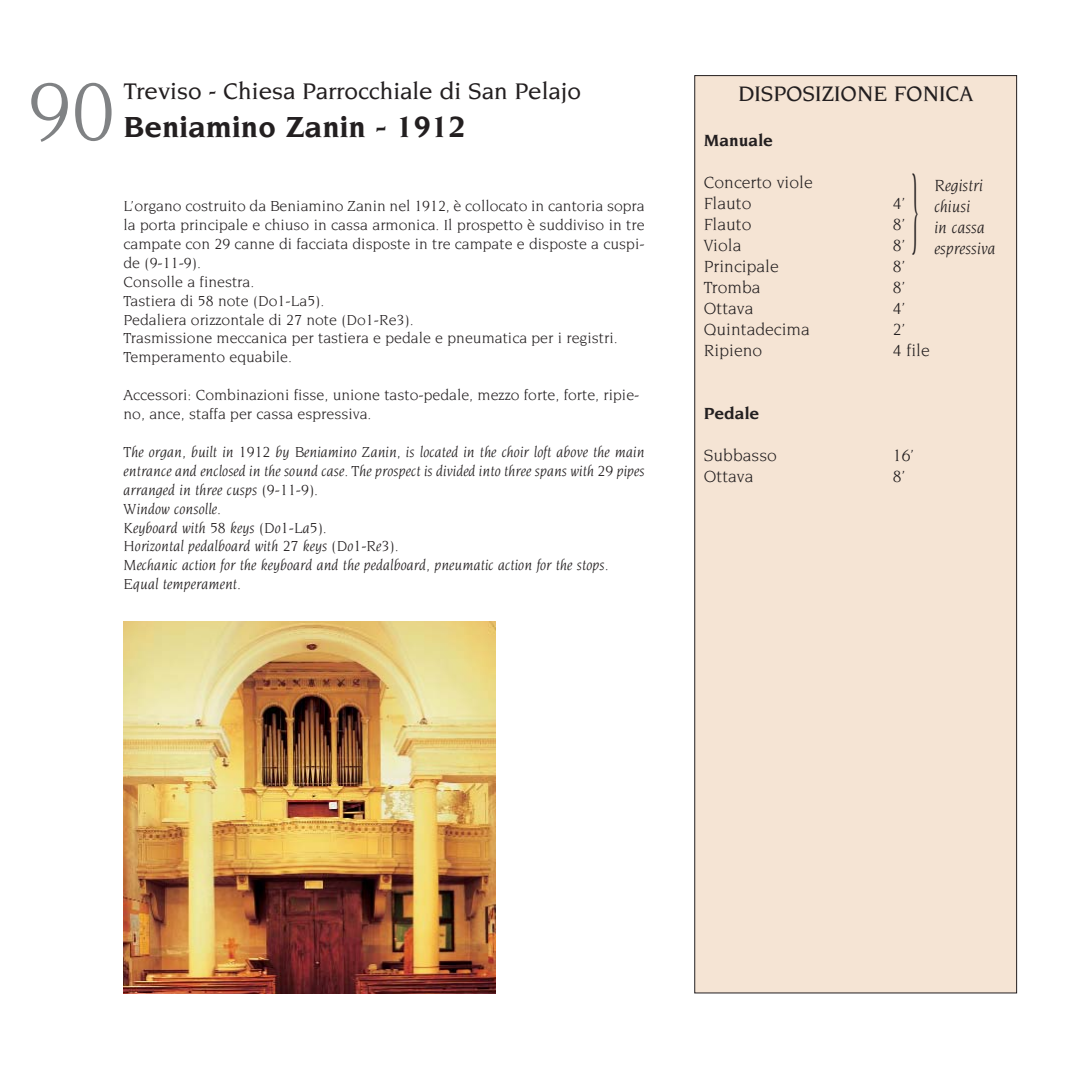
<style>
.page{position:relative;width:1092px;height:1067px;background:#fff}
.page>*{position:absolute;margin:0;border:0;box-sizing:border-box;transform-origin:0 0}
.t1{font:98px "Novarese";color:#231f20;scale:.25 1}
.t2{font:87.5px "Novarese";color:#808284}
.t3{font:700 31.5px "Novarese";color:#231f20}
.t4{font:500 24.5px "Novarese";color:#231f20}
.t5{font:500 22.75px "Novarese";color:#231f20}
.t6{font:17.5px/21px "Novarese";color:#231f20}
.t7{font:italic 17.5px/21px "Novarese";color:#231f20}
.t8{font:700 17.5px "Novarese";color:#231f20}
.t9{font:15.75px/18.9px "Novarese";color:#231f20}
.t10{font:italic 15.75px/18.9px "Novarese";color:#231f20}
</style>
<div class="page">
<div style="left:694px;top:76px;width:322px;height:917px;background:#f5e4d4"></div>
<img style="left:123px;top:621px;width:373px;height:372px">
<h3 class="t4" style="left:123px;top:81px;width:459px">Treviso - Chiesa Parrocchiale di San Pelajo</h3>
<h3 class="t3" style="left:123px;top:113px;width:344px">Beniamino Zanin - 1912</h3>
<h2 class="t2" style="left:28px;top:74px;width:89px">90</h2>
<h3 class="t5" style="left:738px;top:85px;width:237px">DISPOSIZIONE FONICA</h3>
<p class="t8" style="left:703px;top:133px;width:71px">Manuale</p>
<p class="t6" style="left:703px;top:173px;width:110px">Concerto viole<br>Flauto</p>
<h1 class="t1" style="left:911px;top:163px;width:34px">}</h1>
<p class="t7" style="left:934px;top:175px;width:63px">Registri chiusi<br>in cassa espressiva</p>
<p class="t6" style="left:892px;top:194px;width:14px">4’</p>
<p class="t9" style="left:123px;top:197px;width:522px">L’organo costruito da Beniamino Zanin nel 1912, è collocato in cantoria sopra la porta principale e chiuso in cassa armonica. Il prospetto è suddiviso in tre campate con 29 canne di facciata disposte in tre campate e disposte a cuspi&shy;de (9-11-9).<br>Consolle a finestra.<br>Tastiera di 58 note (Do1-La5).<br>Pedaliera orizzontale di 27 note (Do1-Re3).<br>Trasmissione meccanica per tastiera e pedale e pneumatica per i registri.<br>Temperamento equabile.</p>
<p class="t9" style="left:123px;top:386px;width:517px">Accessori: Combinazioni fisse, unione tasto-pedale, mezzo forte, forte, ripie&shy;no, ance, staffa per cassa espressiva.</p>
<p class="t10" style="left:123px;top:443px;width:522px">The organ, built in 1912 by Beniamino Zanin, is located in the choir loft above the main entrance and enclosed in the sound case. The prospect is divided into three spans with 29 pipes arranged in three cusps (9-11-9).<br>Window consolle.<br>Keyboard with 58 keys (Do1-La5).<br>Horizontal pedalboard with 27 keys (Do1-Re3).<br>Mechanic action for the keyboard and the pedalboard, pneumatic action for the stops.<br>Equal temperament.</p>
<p class="t6" style="left:703px;top:215px;width:49px">Flauto</p>
<p class="t6" style="left:892px;top:215px;width:14px">8’</p>
<p class="t6" style="left:703px;top:236px;width:39px">Viola</p>
<p class="t6" style="left:892px;top:236px;width:14px">8’</p>
<p class="t6" style="left:703px;top:257px;width:76px">Principale</p>
<p class="t6" style="left:892px;top:257px;width:14px">8’</p>
<p class="t6" style="left:703px;top:278px;width:58px">Tromba</p>
<p class="t6" style="left:892px;top:278px;width:14px">8’</p>
<p class="t6" style="left:703px;top:299px;width:51px">Ottava</p>
<p class="t6" style="left:892px;top:299px;width:14px">4’</p>
<p class="t6" style="left:703px;top:320px;width:107px">Quintadecima</p>
<p class="t6" style="left:892px;top:320px;width:14px">2’</p>
<p class="t6" style="left:703px;top:341px;width:60px">Ripieno</p>
<p class="t6" style="left:892px;top:341px;width:38px">4 file</p>
<p class="t8" style="left:703px;top:406px;width:57px">Pedale</p>
<p class="t6" style="left:703px;top:446px;width:74px">Subbasso</p>
<p class="t6" style="left:892px;top:446px;width:23px">16’</p>
<p class="t6" style="left:703px;top:467px;width:51px">Ottava</p>
<p class="t6" style="left:892px;top:467px;width:14px">8’</p>
</div>
